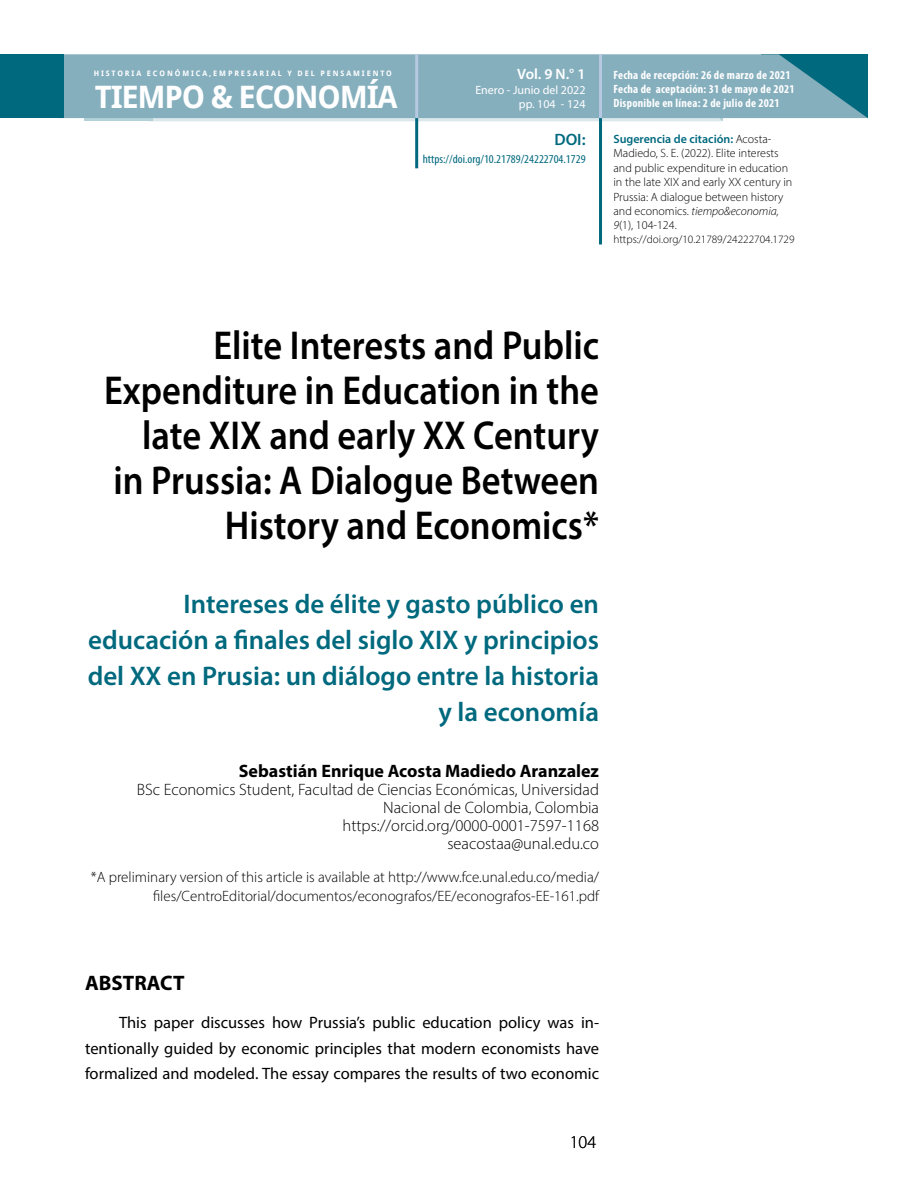
<style>
.page{position:relative;width:918px;height:1188px;background:#fff}
.page>*{position:absolute;margin:0;border:0;box-sizing:border-box;transform-origin:0 0}
.t1{font:600 40.5px/45px "Myriad Pro";color:#000;text-align:right;scale:.9 1}
.t2{font:700 30.9px "Droid Sans";letter-spacing:-.04em;color:#fff}
.t3{font:600 27px/36px "Myriad Pro";color:#00697e;text-align:right}
.t4{font:700 27px "Droid Sans";color:#fff}
.t5{font:700 21px "Myriad Pro";color:#000}
.t6{font:700 18px "Myriad Pro";color:#000}
.t7{font:300 18px "Myriad Pro";color:#000}
.t8{font:16.5px/25.5px "Myriad Pro";color:#000;text-align:justify}
.t9{font:300 16.5px/18px "Myriad Pro";color:#000;text-align:right}
.t10{font:600 16.5px "Myriad Pro";color:#00697e}
.t11{font:300 15px/19.5px "Myriad Pro";color:#000;text-align:right}
.t12{font:600 15px "Myriad Pro";color:#fff}
.t13{font:300 12px/14.4px "Myriad Pro";color:#000}
.t14{font:700 condensed 12px/14.4px "Myriad Pro";letter-spacing:.02em;color:#fff}
.t15{font:condensed 12px "Myriad Pro";color:#00697e;scale:1.06 1}
.t16{font:12px "Myriad Pro";color:#fff}
.t17{font:300 11.25px "Myriad Pro";color:#000}
.t18{font:700 7.5px "Droid Sans";letter-spacing:.25em;color:#fff}
.s1{font-weight:600;color:#00697e}
.s2{font-style:italic}
</style>
<div class="page">
<svg style="left:153px;top:118px;width:570px;height:3px;background:#d6e4e9"></svg>
<div style="left:85px;top:58px;width:68px;height:63px;background:#b0d0d6"></div>
<div style="left:64px;top:54px;width:804px;height:64px;background:#86afbe"></div>
<div style="left:0;top:54px;width:64px;height:64px;background:#00697e"></div>
<hr style="left:415px;top:54px;width:3px;height:64px;background:#b7c8e2">
<hr style="left:599px;top:54px;width:3px;height:64px;background:#b7c8e2">
<hr style="left:599px;top:118px;width:3px;height:126px;background:#00697e">
<hr style="left:415px;top:118px;width:3px;height:50px;background:#00697e">
<p class="t12" style="left:517px;top:65px;width:70px">Vol. 9 N.° 1</p>
<p class="t16" style="left:475px;top:82px;width:112px">Enero - Junio del 2022</p>
<p class="t18" style="left:94px;top:68px;width:300px">HISTORIA ECONÓMICA,EMPRESARIAL Y DEL PENSAMIENTO</p>
<h3 class="t4" style="left:162px;top:68px;width:161px">CONTENIDO</h3>
<p class="t14" style="left:613px;top:67px;width:183px">Fecha de recepción: 26 de marzo de 2021<br>Fecha de aceptación: 31 de mayo de 2021<br>Disponible en línea: 2 de julio de 2021</p>
<p class="t13" style="left:613px;top:132px;width:180px"><span class="s1">Sugerencia de citación:</span> Acosta-Madiedo, S. E. (2022). Elite interests and public expenditure in education in the late XIX and early XX century in Prussia: A dialogue between history and economics. <span class="s2">tiempo&amp;economia, 9</span>(1), 104-124.</p>
<p class="t17" style="left:613px;top:232px;width:183px">https://doi.org/10.21789/24222704.1729</p>
<h2 class="t2" style="left:95px;top:75px;width:304px">TIEMPO &amp; ECONOMÍA</h2>
<p class="t16" style="left:519px;top:97px;width:68px">pp. 104 - 124</p>
<h3 class="t10" style="left:554px;top:129px;width:33px">DOI:</h3>
<p class="t15" style="left:423px;top:152px;width:155px">https://doi.org/10.21789/24222704.1729</p>
<h1 class="t1" style="left:104px;top:322px;width:551px">Elite Interests and Public<br>Expenditure in Education in the late XIX and early XX Century in Prussia: A Dialogue Between<br>History and Economics*</h1>
<h3 class="t3" style="left:88px;top:585px;width:513px">Intereses de élite y gasto público en educación a finales del siglo XIX y principios del XX en Prusia: un diálogo entre la historia y la economía</h3>
<h3 class="t6" style="left:239px;top:760px;width:362px">Sebastián Enrique Acosta Madiedo Aranzalez</h3>
<h3 class="t9" style="left:137px;top:781px;width:464px">BSc Economics Student, Facultad de Ciencias Económicas, Universidad Nacional de Colombia, Colombia https://orcid.org/0000-0001-7597-1168<br>seacostaa@unal.edu.co</h3>
<p class="t11" style="left:91px;top:867px;width:510px">*A preliminary version of this article is available at http://www.fce.unal.edu.co/media/ files/CentroEditorial/documentos/econografos/EE/econografos-EE-161.pdf</p>
<h3 class="t5" style="left:85px;top:969px;width:101px">ABSTRACT</h3>
<h3 class="t8" style="left:85px;top:1010px;width:516px;text-indent:34px">This paper discusses how Prussia’s public education policy was in&shy;tentionally guided by economic principles that modern economists have formalized and modeled. The essay compares the results of two economic</h3>
<h3 class="t7" style="left:570px;top:1132px;width:28px">104</h3>
</div>
